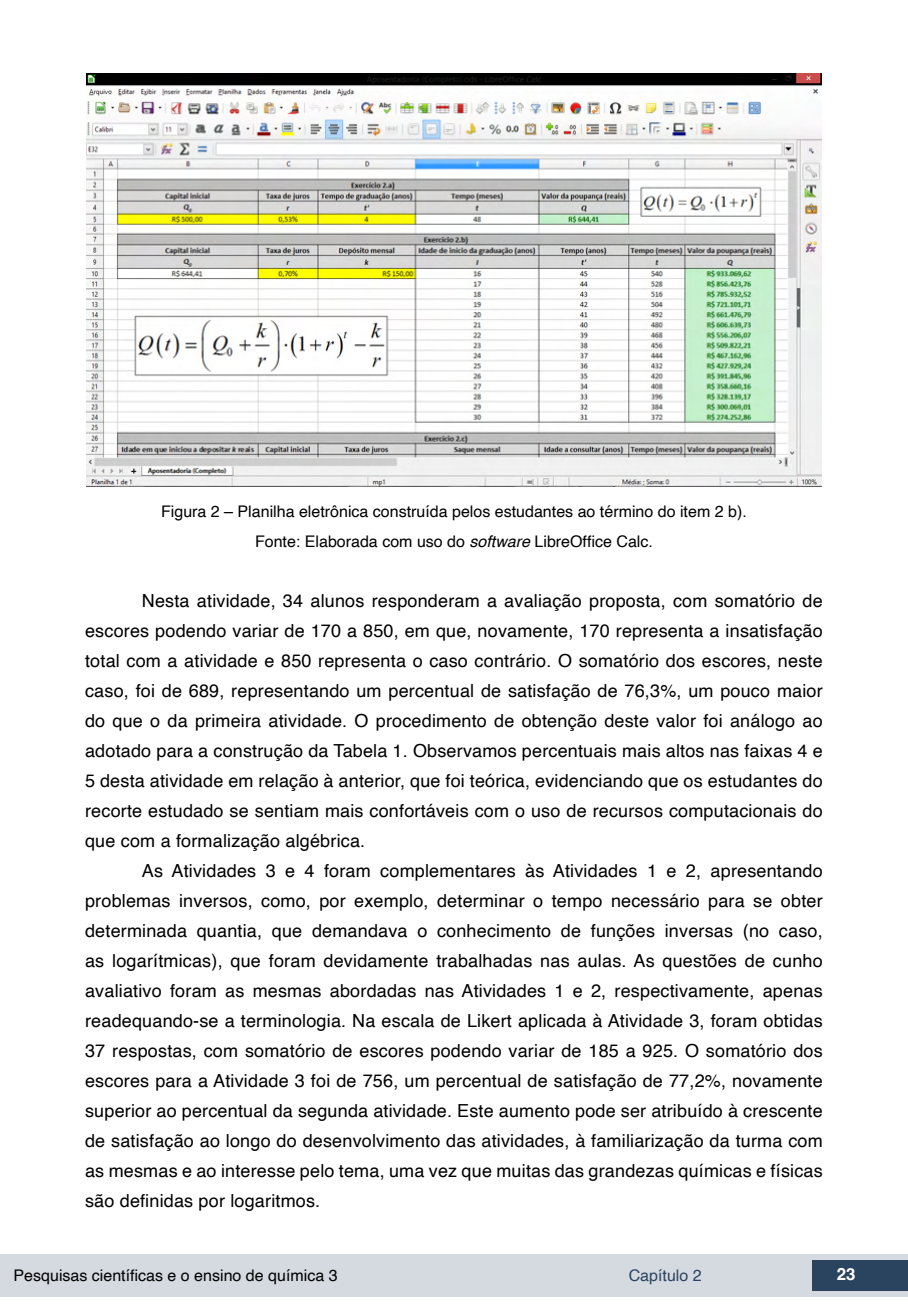
<style>
.page{position:relative;width:908px;height:1304px;background:#fff}
.page>*{position:absolute;margin:0;border:0;box-sizing:border-box;transform-origin:0 0}
.t1{font:18px/30px "Helvetica";letter-spacing:.01em;color:#000;text-align:justify}
.t2{font:700 16.8px "Helvetica";color:#fff}
.t3{font:16px/30.6px "Helvetica";color:#000;text-align:center}
.t4{font:16px "Helvetica";color:#2a435e}
.s1{font-style:italic}
</style>
<div class="page">
<div style="left:0;top:1254px;width:906px;height:43px;background:#d4dadf"></div>
<div style="left:812px;top:1261px;width:95px;height:30px;background:#2a435e"></div>
<img style="left:86px;top:74px;width:735px;height:412px">
<p class="t3" style="left:161px;top:496px;width:587px">Figura 2 – Planilha eletrônica construída pelos estudantes ao término do item 2 b).<br>Fonte: Elaborada com uso do <span class="s1">software</span> LibreOffice Calc.</p>
<p class="t1" style="left:85px;top:586px;width:738px;text-indent:57px">Nesta atividade, 34 alunos responderam a avaliação proposta, com somatório de escores podendo variar de 170 a 850, em que, novamente, 170 representa a insatisfação total com a atividade e 850 representa o caso contrário. O somatório dos escores, neste caso, foi de 689, representando um percentual de satisfação de 76,3%, um pouco maior do que o da primeira atividade. O procedimento de obtenção deste valor foi análogo ao adotado para a construção da Tabela 1. Observamos percentuais mais altos nas faixas 4 e 5 desta atividade em relação à anterior, que foi teórica, evidenciando que os estudantes do recorte estudado se sentiam mais confortáveis com o uso de recursos computacionais do que com a formalização algébrica.</p>
<p class="t1" style="left:85px;top:857px;width:738px;text-indent:57px">As Atividades 3 e 4 foram complementares às Atividades 1 e 2, apresentando problemas inversos, como, por exemplo, determinar o tempo necessário para se obter determinada quantia, que demandava o conhecimento de funções inversas (no caso, as logarítmicas), que foram devidamente trabalhadas nas aulas. As questões de cunho avaliativo foram as mesmas abordadas nas Atividades 1 e 2, respectivamente, apenas readequando-se a terminologia. Na escala de Likert aplicada à Atividade 3, foram obtidas 37 respostas, com somatório de escores podendo variar de 185 a 925. O somatório dos escores para a Atividade 3 foi de 756, um percentual de satisfação de 77,2%, novamente superior ao percentual da segunda atividade. Este aumento pode ser atribuído à crescente de satisfação ao longo do desenvolvimento das atividades, à familiarização da turma com as mesmas e ao interesse pelo tema, uma vez que muitas das grandezas químicas e físicas são definidas por logaritmos.</p>
<p class="t3" style="left:14px;top:1260px;width:325px">Pesquisas científicas e o ensino de química 3</p>
<p class="t4" style="left:628px;top:1263px;width:74px">Capítulo 2</p>
<p class="t2" style="left:836px;top:1264px;width:20px">23</p>
</div>
